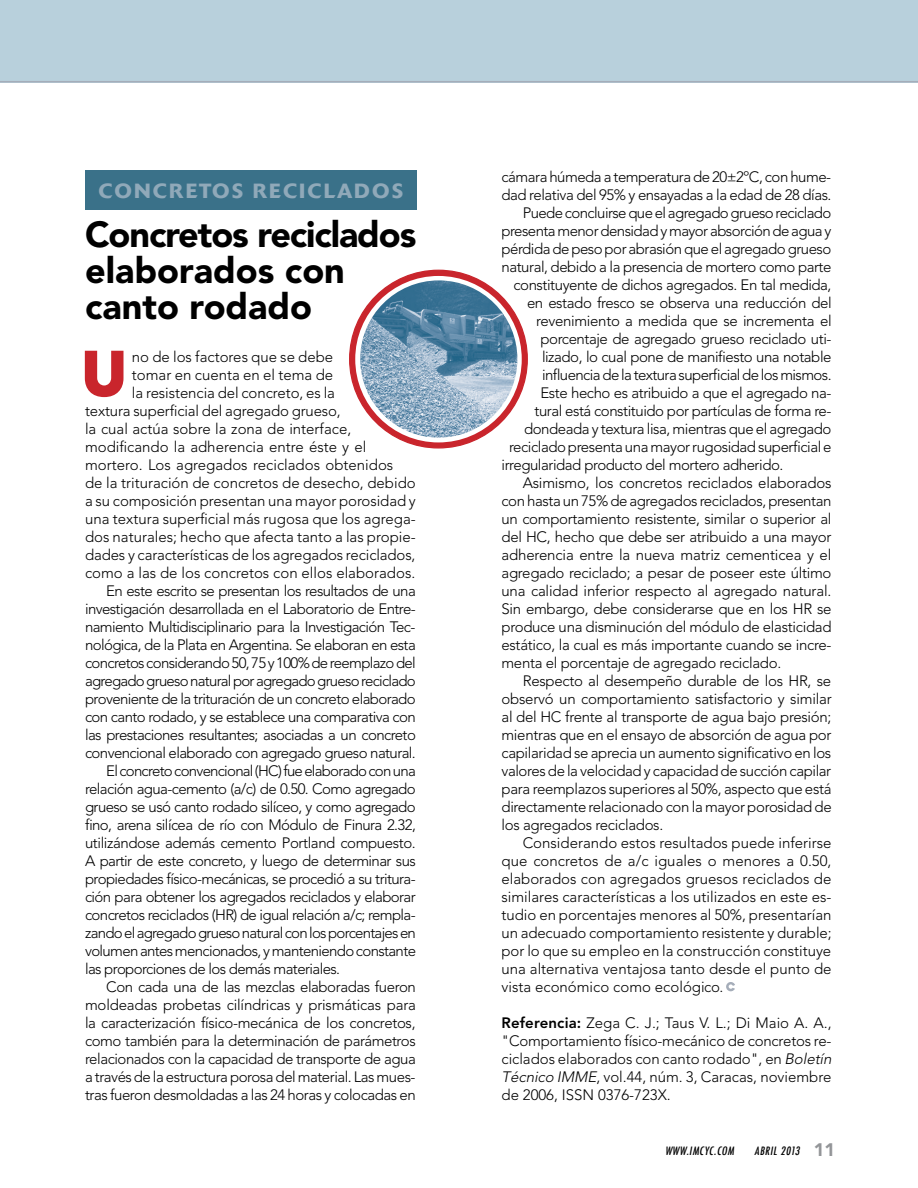
<style>
.page{position:relative;width:918px;height:1188px;background:#fff}
.page>*{position:absolute;margin:0;border:0;box-sizing:border-box;transform-origin:0 0}
.t1{font:900 59.7px "Avenir";color:#c9252c}
.t2{font:900 36px/36px "Avenir";color:#000}
.t3{font:500 20.4px "Delta";letter-spacing:.1em;color:#90a9b9}
.t4{font:300 15px "Avenir";letter-spacing:-.025em;color:#000}
.t5{font:300 15px "Avenir";color:#000}
.t6{font:300 15px/18px "Avenir";letter-spacing:-.005em;color:#000}
.t7{font:300 15px "Avenir";letter-spacing:-.05em;color:#000}
.t8{font:300 15px "Avenir";letter-spacing:-.045em;color:#000}
.t9{font:italic 500 condensed 11.25px "Futura";color:#000}
.s1{font-weight:800}
.s2{font-style:italic}
.s3{font-family:"Avenir";font-weight:900;font-style:normal;font-stretch:normal;font-size:18px;color:#939598}
</style>
<div class="page">
<svg style="left:84px;top:350px;width:40px;height:48px"></svg>
<div style="left:85px;top:170px;width:331px;height:39px;background:#3a7189"></div>
<svg style="left:726px;top:982px;width:9px;height:9px"></svg>
<div style="left:350px;top:270px;width:177px;height:178px;background:#c9252c;border-radius:50%"></div>
<div style="left:355px;top:276px;width:167px;height:166px;background:#fff;border-radius:50%"></div>
<img style="left:360px;top:280px;width:157px;height:158px;border-radius:79px">
<div style="left:0;top:0;width:918px;height:82px;background:#b8d0dc"></div>
<hr style="left:0;top:81px;width:918px;height:1px;background:#a5adb9">
<h3 class="t3" style="left:98px;top:178px;width:306px">CONCRETOS RECICLADOS</h3>
<h2 class="t2" style="left:85px;top:216px;width:333px">Concretos reciclados elaborados con canto rodado</h2>
<p class="t5" style="left:132px;top:348px;width:203px">no de los factores que se debe</p>
<p class="t5" style="left:132px;top:366px;width:203px">tomar en cuenta en el tema de</p>
<p class="t6" style="left:132px;top:383px;width:205px">la resistencia del concreto, es la</p>
<p class="t4" style="left:85px;top:402px;width:257px">textura superficial del agregado grueso,</p>
<p class="t5" style="left:85px;top:420px;width:268px">la cual actúa sobre la zona de interface,</p>
<p class="t5" style="left:85px;top:438px;width:283px">modificando la adherencia entre éste y el</p>
<p class="t5" style="left:85px;top:456px;width:310px">mortero. Los agregados reciclados obtenidos</p>
<p class="t5" style="left:85px;top:474px;width:332px">de la trituración de concretos de desecho, debido</p>
<p class="t6" style="left:85px;top:491px;width:332px">a su composición presentan una mayor porosidad y</p>
<p class="t5" style="left:85px;top:510px;width:332px">una textura superficial más rugosa que los agrega-</p>
<p class="t5" style="left:85px;top:528px;width:332px">dos naturales; hecho que afecta tanto a las propie-</p>
<p class="t4" style="left:85px;top:546px;width:332px">dades y características de los agregados reciclados,</p>
<p class="t5" style="left:85px;top:564px;width:332px">como a las de los concretos con ellos elaborados.</p>
<p class="t4" style="left:106px;top:582px;width:311px">En este escrito se presentan los resultados de una</p>
<p class="t4" style="left:85px;top:600px;width:332px">investigación desarrollada en el Laboratorio de Entre-</p>
<p class="t4" style="left:85px;top:618px;width:332px">namiento Multidisciplinario para la Investigación Tec-</p>
<p class="t4" style="left:85px;top:636px;width:332px">nológica, de la Plata en Argentina. Se elaboran en esta</p>
<p class="t8" style="left:85px;top:654px;width:332px">concretos considerando 50, 75 y 100% de reemplazo del</p>
<p class="t7" style="left:85px;top:672px;width:332px">agregado grueso natural por agregado grueso reciclado</p>
<p class="t4" style="left:85px;top:690px;width:332px">proveniente de la trituración de un concreto elaborado</p>
<p class="t4" style="left:85px;top:708px;width:332px">con canto rodado, y se establece una comparativa con</p>
<p class="t4" style="left:85px;top:726px;width:332px">las prestaciones resultantes; asociadas a un concreto</p>
<p class="t4" style="left:85px;top:744px;width:332px">convencional elaborado con agregado grueso natural.</p>
<p class="t7" style="left:106px;top:762px;width:311px">El concreto convencional (HC) fue elaborado con una</p>
<p class="t4" style="left:85px;top:780px;width:332px">relación agua-cemento (a/c) de 0.50. Como agregado</p>
<p class="t4" style="left:85px;top:798px;width:332px">grueso se usó canto rodado silíceo, y como agregado</p>
<p class="t4" style="left:85px;top:816px;width:332px">fino, arena silícea de río con Módulo de Finura 2.32,</p>
<p class="t4" style="left:85px;top:834px;width:332px">utilizándose además cemento Portland compuesto.</p>
<p class="t4" style="left:85px;top:852px;width:332px">A partir de este concreto, y luego de determinar sus</p>
<p class="t4" style="left:85px;top:870px;width:332px">propiedades físico-mecánicas, se procedió a su tritura-</p>
<p class="t4" style="left:85px;top:888px;width:332px">ción para obtener los agregados reciclados y elaborar</p>
<p class="t4" style="left:85px;top:906px;width:332px">concretos reciclados (HR) de igual relación a/c; rempla-</p>
<p class="t7" style="left:85px;top:924px;width:332px">zando el agregado grueso natural con los porcentajes en</p>
<p class="t8" style="left:85px;top:942px;width:332px">volumen antes mencionados, y manteniendo constante</p>
<p class="t4" style="left:85px;top:960px;width:257px">las proporciones de los demás materiales.</p>
<p class="t4" style="left:106px;top:978px;width:311px">Con cada una de las mezclas elaboradas fueron</p>
<p class="t4" style="left:85px;top:996px;width:332px">moldeadas probetas cilíndricas y prismáticas para</p>
<p class="t4" style="left:85px;top:1014px;width:332px">la caracterización físico-mecánica de los concretos,</p>
<p class="t4" style="left:85px;top:1032px;width:332px">como también para la determinación de parámetros</p>
<p class="t4" style="left:85px;top:1050px;width:332px">relacionados con la capacidad de transporte de agua</p>
<p class="t4" style="left:85px;top:1068px;width:332px">a través de la estructura porosa del material. Las mues-</p>
<p class="t4" style="left:85px;top:1086px;width:332px">tras fueron desmoldadas a las 24 horas y colocadas en</p>
<h1 class="t1" style="left:82px;top:338px;width:46px">U</h1>
<p class="t4" style="left:502px;top:168px;width:331px">cámara húmeda a temperatura de 20±2ºC, con hume-</p>
<p class="t4" style="left:502px;top:186px;width:332px">dad relativa del 95% y ensayadas a la edad de 28 días.</p>
<p class="t4" style="left:523px;top:204px;width:310px">Puede concluirse que el agregado grueso reciclado</p>
<p class="t4" style="left:502px;top:222px;width:331px">presenta menor densidad y mayor absorción de agua y</p>
<p class="t4" style="left:502px;top:240px;width:331px">pérdida de peso por abrasión que el agregado grueso</p>
<p class="t4" style="left:502px;top:258px;width:332px">natural, debido a la presencia de mortero como parte</p>
<p class="t4" style="left:514px;top:276px;width:319px">constituyente de dichos agregados. En tal medida,</p>
<p class="t4" style="left:527px;top:294px;width:306px">en estado fresco se observa una reducción del</p>
<p class="t4" style="left:536px;top:312px;width:297px">revenimiento a medida que se incrementa el</p>
<p class="t4" style="left:541px;top:330px;width:292px">porcentaje de agregado grueso reciclado uti-</p>
<p class="t4" style="left:542px;top:348px;width:291px">lizado, lo cual pone de manifiesto una notable</p>
<p class="t4" style="left:542px;top:366px;width:291px">influencia de la textura superficial de los mismos.</p>
<p class="t4" style="left:541px;top:384px;width:292px">Este hecho es atribuido a que el agregado na-</p>
<p class="t4" style="left:535px;top:402px;width:298px">tural está constituido por partículas de forma re-</p>
<p class="t4" style="left:524px;top:420px;width:309px">dondeada y textura lisa, mientras que el agregado</p>
<p class="t4" style="left:509px;top:438px;width:324px">reciclado presenta una mayor rugosidad superficial e</p>
<p class="t4" style="left:502px;top:456px;width:283px">irregularidad producto del mortero adherido.</p>
<p class="t4" style="left:523px;top:474px;width:310px">Asimismo, los concretos reciclados elaborados</p>
<p class="t4" style="left:502px;top:492px;width:331px">con hasta un 75% de agregados reciclados, presentan</p>
<p class="t4" style="left:502px;top:510px;width:332px">un comportamiento resistente, similar o superior al</p>
<p class="t4" style="left:502px;top:528px;width:331px">del HC, hecho que debe ser atribuido a una mayor</p>
<p class="t4" style="left:502px;top:546px;width:331px">adherencia entre la nueva matriz cementicea y el</p>
<p class="t4" style="left:502px;top:564px;width:332px">agregado reciclado; a pesar de poseer este último</p>
<p class="t4" style="left:502px;top:582px;width:331px">una calidad inferior respecto al agregado natural.</p>
<p class="t4" style="left:502px;top:600px;width:332px">Sin embargo, debe considerarse que en los HR se</p>
<p class="t4" style="left:502px;top:618px;width:332px">produce una disminución del módulo de elasticidad</p>
<p class="t4" style="left:502px;top:636px;width:332px">estático, la cual es más importante cuando se incre-</p>
<p class="t4" style="left:502px;top:654px;width:281px">menta el porcentaje de agregado reciclado.</p>
<p class="t4" style="left:523px;top:672px;width:310px">Respecto al desempeño durable de los HR, se</p>
<p class="t4" style="left:502px;top:690px;width:332px">observó un comportamiento satisfactorio y similar</p>
<p class="t4" style="left:502px;top:708px;width:331px">al del HC frente al transporte de agua bajo presión;</p>
<p class="t4" style="left:502px;top:726px;width:332px">mientras que en el ensayo de absorción de agua por</p>
<p class="t4" style="left:502px;top:744px;width:331px">capilaridad se aprecia un aumento significativo en los</p>
<p class="t4" style="left:502px;top:762px;width:331px">valores de la velocidad y capacidad de succión capilar</p>
<p class="t4" style="left:502px;top:780px;width:332px">para reemplazos superiores al 50%, aspecto que está</p>
<p class="t4" style="left:502px;top:798px;width:332px">directamente relacionado con la mayor porosidad de</p>
<p class="t4" style="left:502px;top:816px;width:163px">los agregados reciclados.</p>
<p class="t5" style="left:523px;top:834px;width:310px">Considerando estos resultados puede inferirse</p>
<p class="t5" style="left:502px;top:852px;width:332px">que concretos de a/c iguales o menores a 0.50,</p>
<p class="t5" style="left:502px;top:870px;width:331px">elaborados con agregados gruesos reciclados de</p>
<p class="t5" style="left:502px;top:888px;width:331px">similares características a los utilizados en este es-</p>
<p class="t5" style="left:502px;top:906px;width:332px">tudio en porcentajes menores al 50%, presentarían</p>
<p class="t4" style="left:502px;top:924px;width:332px">un adecuado comportamiento resistente y durable;</p>
<p class="t5" style="left:502px;top:942px;width:331px">por lo que su empleo en la construcción constituye</p>
<p class="t5" style="left:502px;top:960px;width:331px">una alternativa ventajosa tanto desde el punto de</p>
<p class="t5" style="left:502px;top:978px;width:223px">vista económico como ecológico.</p>
<p class="t6" style="left:502px;top:1013px;width:335px"><span class="s1">Referencia:</span> Zega C. J.; Taus V. L.; Di Maio A. A., "Comportamiento físico-mecánico de concretos re&shy;ciclados elaborados con canto rodado", en <span class="s2">Boletín Técnico IMME</span>, vol.44, núm. 3, Caracas, noviembre de 2006, ISSN 0376-723X.</p>
<p class="t9" style="left:665px;top:1143px;width:73px">WWW.IMCYC.COM</p>
<p class="t9" style="left:755px;top:1143px;width:82px">ABRIL 2013 <span class="s3">1 1</span></p>
</div>
